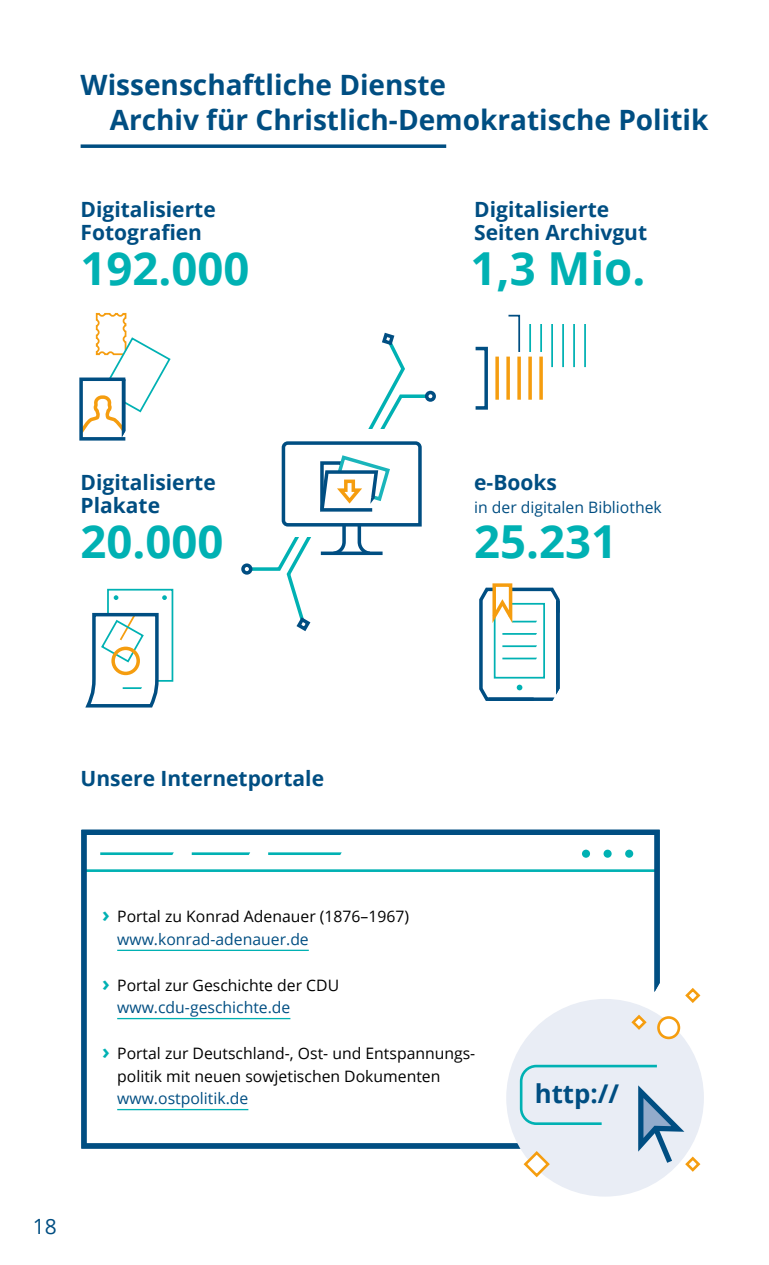
<style>
.page{position:relative;width:769px;height:1265px;background:#fff}
.page>*{position:absolute;margin:0;border:0;box-sizing:border-box;transform-origin:0 0}
.Zahl_Groß{font:700 45.5px "Open Sans";color:#00b1b3}
.t1{font:700 28px "Open Sans";color:#004e82}
.t2{font:700 25.9px "Open Sans";color:#004e82}
.t3{font:700 21px "Open Sans";color:#004e82}
.t4{font:21px "Open Sans";color:#004e82}
.t5{font:15.75px/22.8px "Open Sans";color:#000}
.Fließtext{font:15.75px "Open Sans";color:#004e82}
.s1{font-weight:700;font-size:21px;color:#00b1b3}
.s2{color:#004e82}
</style>
<div class="page">
<svg style="left:81px;top:829px;width:579px;height:320px"></svg>
<svg style="left:100px;top:852px;width:74px;height:3px"></svg>
<svg style="left:268px;top:852px;width:74px;height:3px"></svg>
<svg style="left:192px;top:852px;width:58px;height:3px"></svg>
<div style="left:582px;top:850px;width:8px;height:8px;background:#00b1b3;border-radius:50%"></div>
<div style="left:603px;top:850px;width:9px;height:8px;background:#00b1b3;border-radius:50%"></div>
<div style="left:625px;top:850px;width:8px;height:8px;background:#00b1b3;border-radius:50%"></div>
<div style="left:506px;top:999px;width:198px;height:198px;background:#e9edf5;border-radius:50%"></div>
<svg style="left:631px;top:1014px;width:16px;height:16px"></svg>
<svg style="left:685px;top:988px;width:16px;height:15px"></svg>
<svg style="left:518px;top:1064px;width:184px;height:115px"></svg>
<div style="left:658px;top:1017px;width:21px;height:21px;background:#fff;border-radius:50%"></div>
<div style="left:657px;top:1016px;width:23px;height:23px;border:3px solid #f59d0f;border-radius:50%"></div>
<div style="left:474px;top:347px;width:14px;height:63px;border:4px solid #004e82"></div>
<svg style="left:495px;top:357px;width:4px;height:43px"></svg>
<svg style="left:506px;top:357px;width:4px;height:43px"></svg>
<svg style="left:517px;top:357px;width:4px;height:43px"></svg>
<svg style="left:528px;top:357px;width:4px;height:43px"></svg>
<svg style="left:539px;top:357px;width:4px;height:43px"></svg>
<svg style="left:508px;top:314px;width:13px;height:38px"></svg>
<hr style="left:529px;top:324px;width:2px;height:28px;background:#00b1b3">
<hr style="left:540px;top:324px;width:2px;height:28px;background:#00b1b3">
<hr style="left:551px;top:324px;width:2px;height:43px;background:#00b1b3">
<hr style="left:562px;top:324px;width:2px;height:43px;background:#00b1b3">
<hr style="left:573px;top:324px;width:2px;height:43px;background:#00b1b3">
<hr style="left:584px;top:324px;width:2px;height:43px;background:#00b1b3">
<svg style="left:479px;top:583px;width:81px;height:118px"></svg>
<div style="left:79px;top:378px;width:46px;height:63px;border:4px solid #004e82"></div>
<svg style="left:79px;top:312px;width:92px;height:125px"></svg>
<svg style="left:85px;top:588px;width:89px;height:120px"></svg>
<svg style="left:81px;top:144px;width:365px;height:4px"></svg>
<div style="left:241px;top:563px;width:11px;height:12px;border:4px solid #004e82;border-radius:50%"></div>
<div style="left:425px;top:391px;width:11px;height:11px;border:4px solid #004e82;border-radius:50%"></div>
<svg style="left:248px;top:332px;width:182px;height:300px"></svg>
<hr style="left:117px;top:950px;width:192px;height:1px;background:#00b1b3">
<hr style="left:117px;top:1018px;width:173px;height:1px;background:#00b1b3">
<hr style="left:117px;top:1109px;width:131px;height:1px;background:#00b1b3">
<h1 class="t1" style="left:81px;top:65px;width:367px">Wissenschaftliche Dienste</h1>
<h1 class="t1" style="left:110px;top:100px;width:600px">Archiv für Christlich-Demokratische Politik</h1>
<h2 class="t3" style="left:81px;top:195px;width:137px">Digitalisierte</h2>
<h2 class="t3" style="left:81px;top:217px;width:123px">Fotografien</h2>
<h2 class="t3" style="left:474px;top:195px;width:137px">Digitalisierte</h2>
<h2 class="t3" style="left:474px;top:217px;width:174px">Seiten Archivgut</h2>
<p class="Zahl_Groß" style="left:81px;top:237px;width:170px">192.000</p>
<p class="Zahl_Groß" style="left:470px;top:237px;width:176px">1,3 Mio.</p>
<h2 class="t3" style="left:81px;top:468px;width:137px">Digitalisierte</h2>
<h2 class="t3" style="left:81px;top:490px;width:81px">Plakate</h2>
<h2 class="t3" style="left:474px;top:468px;width:84px">e-Books</h2>
<p class="Fließtext" style="left:474px;top:496px;width:189px">in der digitalen Bibliothek</p>
<p class="Zahl_Groß" style="left:81px;top:510px;width:144px">20.000</p>
<p class="Zahl_Groß" style="left:474px;top:510px;width:144px">25.231</p>
<h2 class="t3" style="left:81px;top:763px;width:245px">Unsere Internetportale</h2>
<h3 class="t4" style="left:33px;top:1212px;width:26px">18</h3>
<p class="t5" style="left:117px;top:905px;width:293px;text-indent:-15px"><span class="s1">›</span> Portal zu Konrad Adenauer (1876–1967) <span class="s2">www.konrad-adenauer.de</span></p>
<p class="t5" style="left:117px;top:973px;width:223px;text-indent:-15px"><span class="s1">›</span> Portal zur Geschichte der CDU <span class="s2">www.cdu-geschichte.de</span></p>
<p class="t5" style="left:117px;top:1041px;width:360px;text-indent:-15px"><span class="s1">›</span> Portal zur Deutschland-, Ost- und Entspannungs&shy;politik mit neuen sowjetischen Dokumenten <span class="s2">www.ostpolitik.de</span></p>
<p class="t2" style="left:535px;top:1075px;width:86px">http://</p>
</div>
